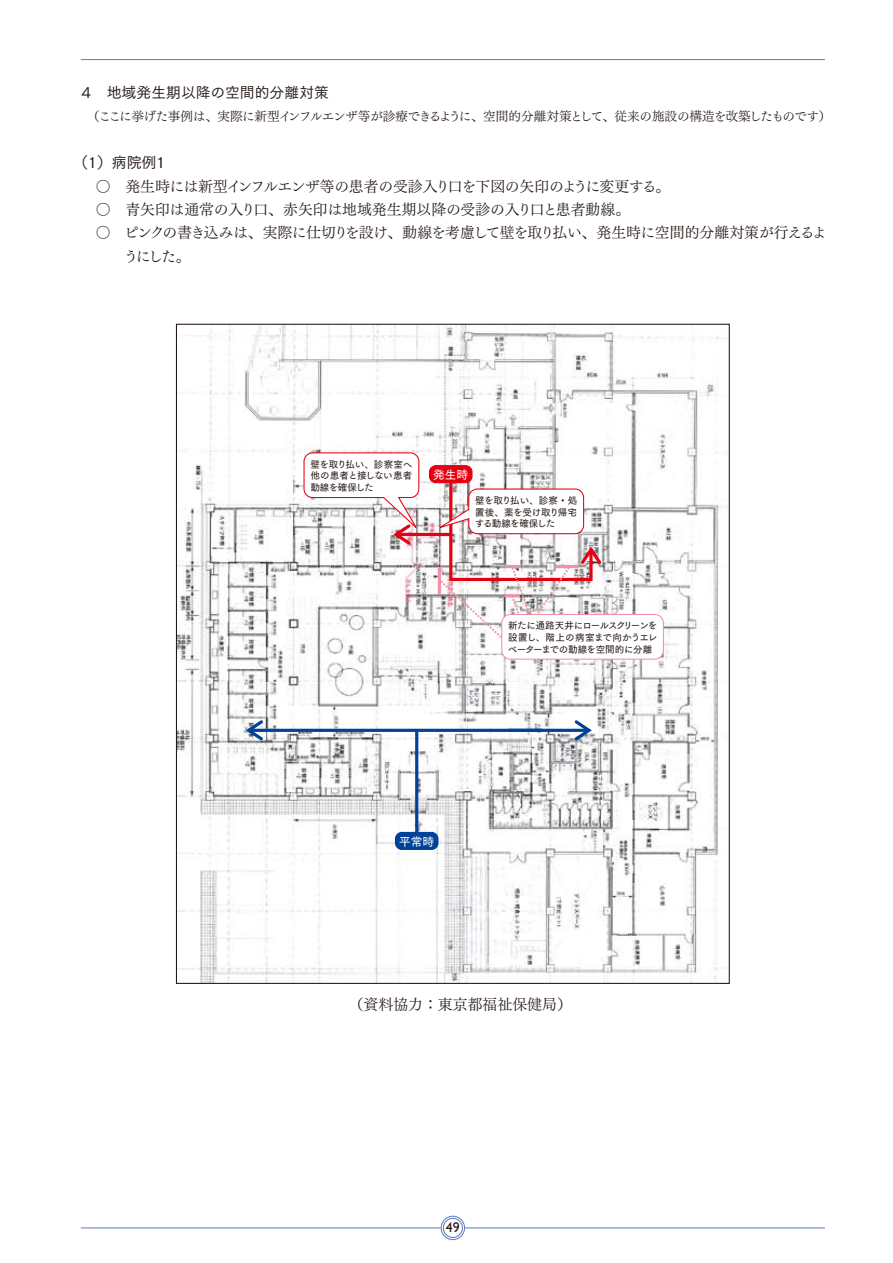
<style>
.page{position:relative;width:893px;height:1263px;background:#fff}
.page>*{position:absolute;margin:0;border:0;box-sizing:border-box;transform-origin:0 0}
.t1{font:14.85px "Tsuku Min Pr 5 N R";letter-spacing:-.02em;color:#231815}
.t2{font:14.85px "Tsuku Min Pr 5 N R";letter-spacing:-.05em;color:#231815}
.t3{font:14.85px "Tsuku Go Pro M";color:#231815}
.t4{font:14.85px "Tsuku Min Pr 5 N R";color:#231815}
.t5{font:13.8px "Gill Sans";color:#231815}
.t6{font:12.6px "Tsuku Min Pr 5 N R";letter-spacing:-.04em;color:#231815}
.t7{font:11.7px "Tsuku Go Pro D";color:#fff}
.t8{font:9.6px/11.7px "Tsuku Go Pro D";letter-spacing:-.05em;color:#231815;text-align:justify}
</style>
<div class="page">
<img style="left:178px;top:326px;width:549px;height:656px">
<div style="left:502px;top:614px;width:161px;height:45px;background:#fff;border-radius:9px"></div>
<div style="left:501px;top:614px;width:163px;height:46px;border:1px solid #f092a8;border-radius:9px"></div>
<hr style="left:396px;top:533px;width:55px;height:3px;background:#e60012">
<svg style="left:303px;top:452px;width:118px;height:95px"></svg>
<hr style="left:249px;top:729px;width:293px;height:3px;background:#00429a">
<svg style="left:243px;top:717px;width:23px;height:26px"></svg>
<hr style="left:508px;top:729px;width:81px;height:3px;background:#00429a">
<svg style="left:572px;top:717px;width:23px;height:26px"></svg>
<hr style="left:415px;top:731px;width:3px;height:101px;background:#00429a">
<div style="left:395px;top:832px;width:43px;height:17px;background:#00429a;border-radius:6px"></div>
<div style="left:395px;top:832px;width:43px;height:18px;border:1px solid #00429a;border-radius:6px"></div>
<div style="left:429px;top:466px;width:43px;height:17px;background:#e60012;border-radius:6px"></div>
<div style="left:429px;top:465px;width:44px;height:18px;border:1px solid #e60012;border-radius:6px"></div>
<svg style="left:433px;top:479px;width:171px;height:161px"></svg>
<hr style="left:81px;top:1227px;width:744px;height:1px;background:#6581c0">
<div style="left:442px;top:1217px;width:21px;height:21px;background:#fff;border-radius:50%"></div>
<div style="left:441px;top:1216px;width:24px;height:24px;border:3px solid #fff;border-radius:50%"></div>
<div style="left:441px;top:1216px;width:24px;height:24px;border:1px solid #6581c0;border-radius:50%"></div>
<div style="left:443px;top:1218px;width:20px;height:20px;border:1px solid #6581c0;border-radius:50%"></div>
<hr style="left:81px;top:59px;width:744px;height:1px;background:#6581c0">
<h1 class="t3" style="left:79px;top:80px;width:252px">４　地域発生期以降の空間的分離対策</h1>
<h3 class="t6" style="left:87px;top:105px;width:746px">（ここに挙げた事例は、実際に新型インフルエンザ等が診療できるように、空間的分離対策として、従来の施設の構造を改築したものです）</h3>
<h1 class="t3" style="left:73px;top:150px;width:97px">（1）病院例１</h1>
<h1 class="t1" style="left:96px;top:173px;width:576px">○　発生時には新型インフルエンザ等の患者の受診入り口を下図の矢印のように変更する。</h1>
<h1 class="t1" style="left:96px;top:196px;width:536px">○　青矢印は通常の入り口、赤矢印は地域発生期以降の受診の入り口と患者動線。</h1>
<h1 class="t2" style="left:96px;top:220px;width:732px">○　ピンクの書き込みは、実際に仕切りを設け、動線を考慮して壁を取り払い、発生時に空間的分離対策が行えるよ</h1>
<h1 class="t1" style="left:123px;top:243px;width:69px">うにした。</h1>
<p class="t8" style="left:310px;top:457px;width:104px">壁を取り払い、診察室へ他の患者と接しない患者動線を確保した</p>
<p class="t7" style="left:433px;top:464px;width:37px">発生時</p>
<p class="t8" style="left:475px;top:493px;width:104px">壁を取り払い、診察・処置後、薬を受け取り帰宅する動線を確保した</p>
<p class="t8" style="left:508px;top:619px;width:151px">新たに通路天井にロールスクリーンを設置し、階上の病室まで向かうエレベーターまでの動線を空間的に分離</p>
<p class="t7" style="left:399px;top:831px;width:37px">平常時</p>
<h1 class="t4" style="left:349px;top:991px;width:225px">（資料協力：東京都福祉保健局）</h1>
<h2 class="t5" style="left:446px;top:1219px;width:15px">49</h2>
</div>
